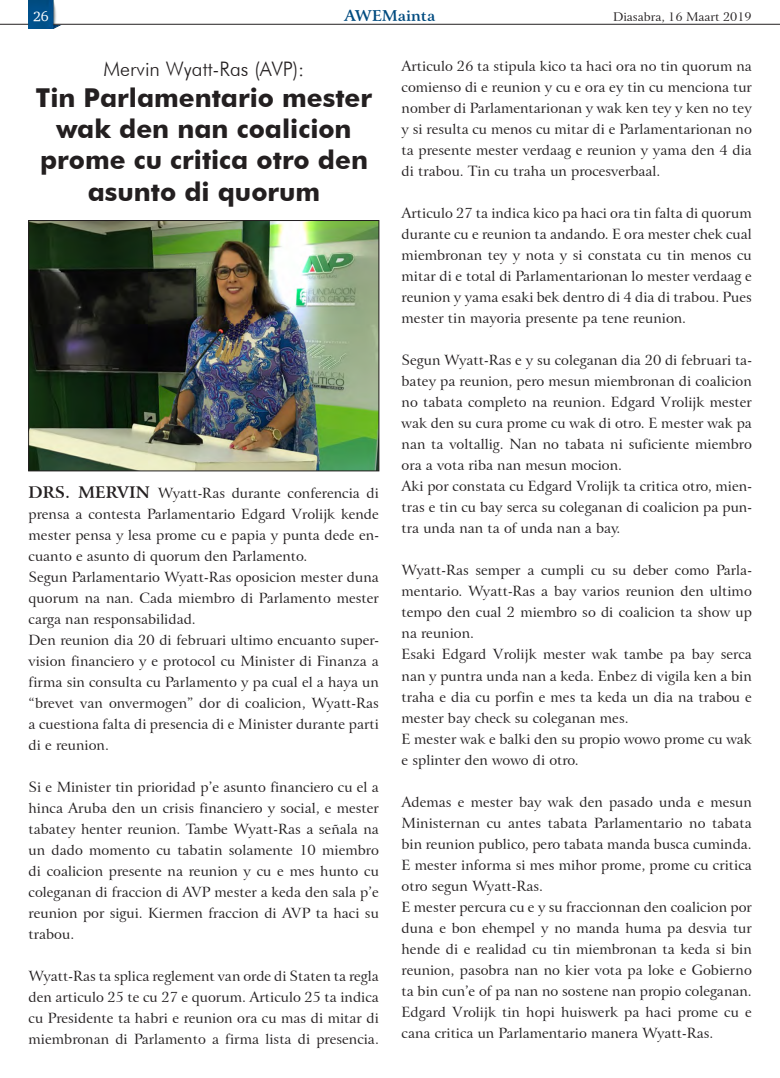
<style>
.page{position:relative;width:780px;height:1078px;background:#fff}
.page>*{position:absolute;margin:0;border:0;box-sizing:border-box;transform-origin:0 0}
.No_Spacing{font:700 26px/31.2px "Futura BT";color:#231f20;text-align:center}
.No_Spacing-2{font:300 20px "Futura BT";color:#231f20}
.t1{font:700 15px "Arrus BT";color:#004b80}
.Body_Text_14{font:14px/21px "Arrus BT";color:#231f20;text-align:justify}
.t2{font:14px "Charter ITCTT";color:#fff}
.t3{font:12px "Arrus BT";color:#231f20}
.s1{font-weight:700;font-size:16px}
</style>
<div class="page">
<img style="left:28px;top:0;width:33px;height:28px">
<svg style="left:0;top:24px;width:28px;height:1px"></svg>
<hr style="left:53px;top:24px;width:727px;height:1px;background:#231f20">
<img style="left:30px;top:222px;width:347px;height:247px">
<div style="left:28px;top:220px;width:351px;height:251px;border:1px solid #231f20"></div>
<p class="t2" style="left:33px;top:7px;width:17px">26</p>
<p class="t1" style="left:344px;top:7px;width:92px">AWEMainta</p>
<p class="t3" style="left:613px;top:9px;width:140px">Diasabra, 16 Maart 2019</p>
<p class="No_Spacing-2" style="left:103px;top:56px;width:202px">Mervin Wyatt-Ras (AVP):</p>
<p class="No_Spacing" style="left:36px;top:82px;width:337px">Tin Parlamentario mester wak den nan coalicion prome cu critica otro den asunto di quorum</p>
<p class="Body_Text_14" style="left:29px;top:482px;width:352px"><span class="s1">DRS. MERVIN</span> Wyatt-Ras durante conferencia di prensa a contesta Parlamentario Edgard Vrolijk kende mester pensa y lesa prome cu e papia y punta dede en&shy;cuanto e asunto di quorum den Parlamento.</p>
<p class="Body_Text_14" style="left:29px;top:566px;width:352px">Segun Parlamentario Wyatt-Ras oposicion mester duna quorum na nan. Cada miembro di Parlamento mester carga nan responsabilidad.</p>
<p class="Body_Text_14" style="left:29px;top:629px;width:352px">Den reunion dia 20 di februari ultimo encuanto super&shy;vision financiero y e protocol cu Minister di Finanza a firma sin consulta cu Parlamento y pa cual el a haya un “brevet van onvermogen” dor di coalicion, Wyatt-Ras a cuestiona falta di presencia di e Minister durante parti di e reunion.</p>
<p class="Body_Text_14" style="left:29px;top:776px;width:352px">Si e Minister tin prioridad p’e asunto financiero cu el a hinca Aruba den un crisis financiero y social, e mester tabatey henter reunion. Tambe Wyatt-Ras a señala na un dado momento cu tabatin solamente 10 miembro di coalicion presente na reunion y cu e mes hunto cu coleganan di fraccion di AVP mester a keda den sala p’e reunion por sigui. Kiermen fraccion di AVP ta haci su trabou.</p>
<p class="Body_Text_14" style="left:29px;top:965px;width:352px">Wyatt-Ras ta splica reglement van orde di Staten ta regla den articulo 25 te cu 27 e quorum. Articulo 25 ta indica cu Presidente ta habri e reunion ora cu mas di mitar di miembronan di Parlamento a firma lista di presencia.</p>
<p class="Body_Text_14" style="left:401px;top:56px;width:352px">Articulo 26 ta stipula kico ta haci ora no tin quorum na comienso di e reunion y cu e ora ey tin cu menciona tur nomber di Parlamentarionan y wak ken tey y ken no tey y si resulta cu menos cu mitar di e Parlamentarionan no ta presente mester verdaag e reunion y yama den 4 dia di trabou. Tin cu traha un procesverbaal.</p>
<p class="Body_Text_14" style="left:401px;top:203px;width:352px">Articulo 27 ta indica kico pa haci ora tin falta di quorum durante cu e reunion ta andando. E ora mester chek cual miembronan tey y nota y si constata cu tin menos cu mitar di e total di Parlamentarionan lo mester verdaag e reunion y yama esaki bek dentro di 4 dia di trabou. Pues mester tin mayoria presente pa tene reunion.</p>
<p class="Body_Text_14" style="left:401px;top:350px;width:352px">Segun Wyatt-Ras e y su coleganan dia 20 di februari ta&shy;batey pa reunion, pero mesun miembronan di coalicion no tabata completo na reunion. Edgard Vrolijk mester wak den su cura prome cu wak di otro. E mester wak pa nan ta voltallig. Nan no tabata ni suficiente miembro ora a vota riba nan mesun mocion.</p>
<p class="Body_Text_14" style="left:401px;top:476px;width:352px">Aki por constata cu Edgard Vrolijk ta critica otro, mien&shy;tras e tin cu bay serca su coleganan di coalicion pa pun&shy;tra unda nan ta of unda nan a bay.</p>
<p class="Body_Text_14" style="left:401px;top:560px;width:352px">Wyatt-Ras semper a cumpli cu su deber como Parla&shy;mentario. Wyatt-Ras a bay varios reunion den ultimo tempo den cual 2 miembro so di coalicion ta show up na reunion.</p>
<p class="Body_Text_14" style="left:401px;top:644px;width:352px">Esaki Edgard Vrolijk mester wak tambe pa bay serca nan y puntra unda nan a keda. Enbez di vigila ken a bin traha e dia cu porfin e mes ta keda un dia na trabou e mester bay check su coleganan mes.</p>
<p class="Body_Text_14" style="left:401px;top:728px;width:352px">E mester wak e balki den su propio wowo prome cu wak e splinter den wowo di otro.</p>
<p class="Body_Text_14" style="left:401px;top:791px;width:352px">Ademas e mester bay wak den pasado unda e mesun Ministernan cu antes tabata Parlamentario no tabata bin reunion publico, pero tabata manda busca cuminda.<br>E mester informa si mes mihor prome, prome cu critica otro segun Wyatt-Ras.</p>
<p class="Body_Text_14" style="left:401px;top:896px;width:352px">E mester percura cu e y su fraccionnan den coalicion por duna e bon ehempel y no manda huma pa desvia tur hende di e realidad cu tin miembronan ta keda si bin reunion, pasobra nan no kier vota pa loke e Gobierno ta bin cun’e of pa nan no sostene nan propio coleganan.</p>
<p class="Body_Text_14" style="left:401px;top:1001px;width:352px">Edgard Vrolijk tin hopi huiswerk pa haci prome cu e cana critica un Parlamentario manera Wyatt-Ras.</p>
</div>
